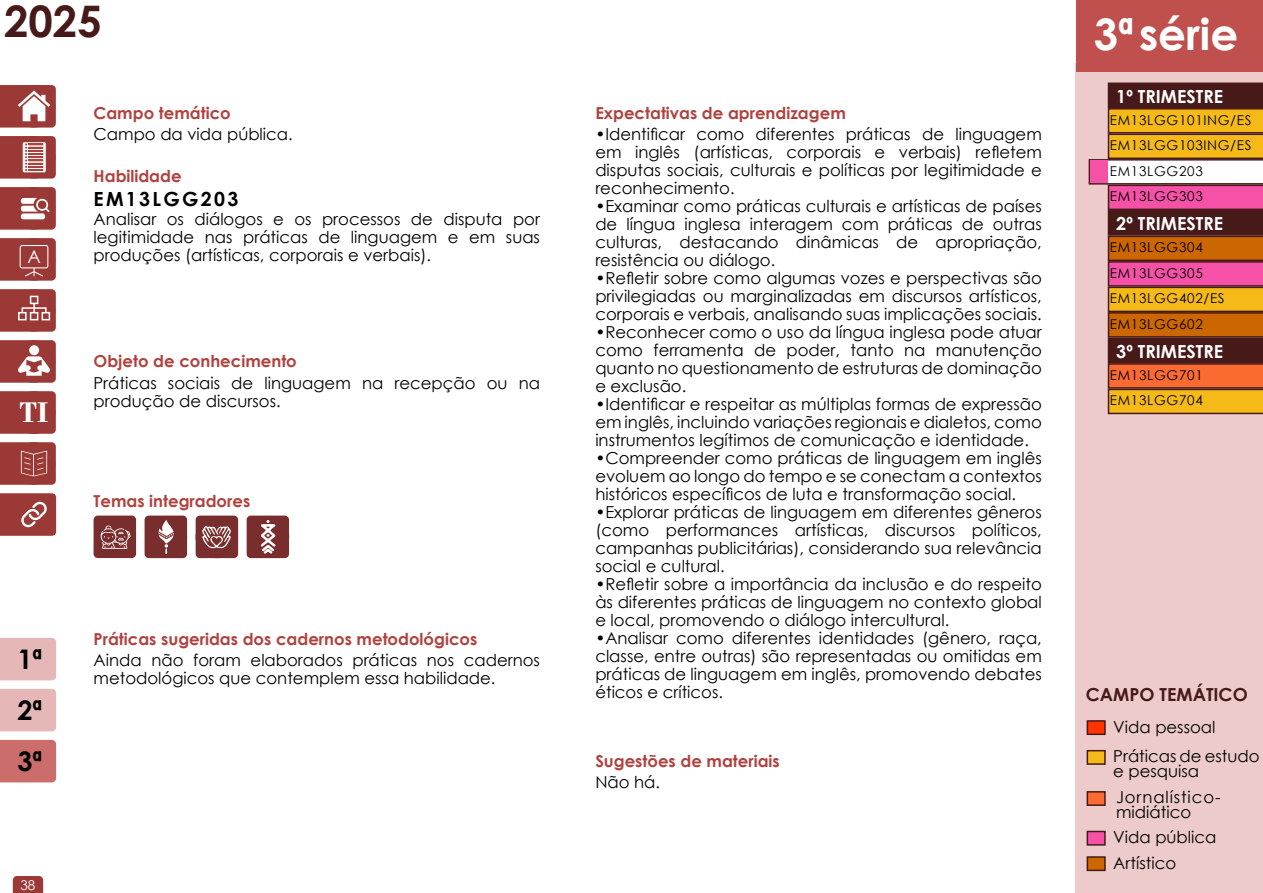
<style>
.page{position:relative;width:1263px;height:893px;background:#fff}
.page>*{position:absolute;margin:0;border:0;box-sizing:border-box;transform-origin:0 0}
.t1{font:700 43.5px "Century Gothic";color:#fff}
.t2{font:700 43.5px "Century Gothic";color:#471a19}
.t3{font:700 29.85px "Bodoni";color:#fff}
.t4{font:700 27px/51px "Century Gothic";color:#000;text-align:justify}
.t5{font:700 19.5px "Century Gothic";letter-spacing:.12em;color:#000}
.t6{font:700 18px "Century Gothic";color:#fff}
.t7{font:700 18px "Century Gothic";color:#471a19}
.t8{font:18px "Century Gothic";color:#fff}
.t9{font:16.5px/18px "Century Gothic";color:#000;text-align:justify}
.t10{font:700 16.5px "Century Gothic";color:#b0423e}
.t11{font:16.5px/15px "Century Gothic";letter-spacing:.05em;color:#000}
.t12{font:13.5px/25.5px "Century Gothic";letter-spacing:.05em;color:#000}
.t13{font:13.5px "Century Gothic";color:#fff}
</style>
<div class="page">
<svg style="left:0;top:391px;width:56px;height:43px"></svg>
<svg style="left:13px;top:876px;width:30px;height:17px"></svg>
<div style="left:1075px;top:63px;width:188px;height:830px;background:#eccbca"></div>
<div style="left:1076px;top:0;width:187px;height:72px;background:#c0504d"></div>
<svg style="left:0;top:85px;width:56px;height:43px"></svg>
<svg style="left:0;top:136px;width:56px;height:43px;background:#ad5b59"></svg>
<svg style="left:0;top:187px;width:56px;height:43px;background:#ab5958"></svg>
<svg style="left:0;top:238px;width:56px;height:43px;background:#a14645"></svg>
<svg style="left:0;top:289px;width:56px;height:43px;background:#a54e4c"></svg>
<svg style="left:0;top:340px;width:56px;height:43px;background:#ad5c5b"></svg>
<div style="left:13px;top:391px;width:42px;height:43px;background:#9b3937;border-radius:50%"></div>
<svg style="left:0;top:442px;width:56px;height:43px;background:#a14543"></svg>
<svg style="left:0;top:493px;width:56px;height:43px;background:#a44b49"></svg>
<div style="left:0;top:638px;width:56px;height:42px;background:#e5b8b7"></div>
<div style="left:0;top:689px;width:56px;height:42px;background:#e5b8b7"></div>
<div style="left:0;top:740px;width:56px;height:42px;background:#cb6d6b"></div>
<div style="left:1086px;top:720px;width:20px;height:15px;background:#f30;border:2px solid #471a19"></div>
<div style="left:1086px;top:750px;width:20px;height:15px;background:#f5ba17;border:2px solid #471a19"></div>
<div style="left:1086px;top:831px;width:20px;height:15px;background:#f551a7;border:2px solid #471a19"></div>
<div style="left:1086px;top:791px;width:20px;height:15px;background:#fa6b32;border:2px solid #471a19"></div>
<div style="left:1086px;top:856px;width:20px;height:15px;background:#c60;border:2px solid #471a19"></div>
<svg style="left:1089px;top:83px;width:174px;height:331px;background:#be7649"></svg>
<div style="left:1090px;top:161px;width:18px;height:22px;background:#f551a7"></div>
<div style="left:145px;top:516px;width:42px;height:42px;background:#792d2d;border-radius:4px"></div>
<svg style="left:158px;top:520px;width:16px;height:34px"></svg>
<div style="left:247px;top:516px;width:42px;height:42px;background:#792d2d;border-radius:4px"></div>
<svg style="left:261px;top:520px;width:15px;height:34px"></svg>
<div style="left:196px;top:516px;width:42px;height:42px;background:#792d2d;border-radius:4px"></div>
<svg style="left:202px;top:526px;width:29px;height:23px"></svg>
<div style="left:94px;top:516px;width:42px;height:42px;background:#792d2d;border-radius:4px"></div>
<svg style="left:101px;top:525px;width:29px;height:24px"></svg>
<h1 class="t2" style="left:4px;top:-12px;width:99px">2025</h1>
<p class="t8" style="left:27px;top:244px;width:15px">A</p>
<h2 class="t3" style="left:19px;top:395px;width:30px">TI</h2>
<p class="t10" style="left:94px;top:100px;width:139px">Campo temático</p>
<p class="t9" style="left:94px;top:125px;width:201px">Campo da vida pública.</p>
<p class="t10" style="left:94px;top:164px;width:90px">Habilidade</p>
<p class="t9" style="left:94px;top:210px;width:448px">Analisar os diálogos e os processos de disputa por legitimidade nas práticas de linguagem e em suas produções (artísticas, corporais e verbais).</p>
<p class="t5" style="left:94px;top:184px;width:146px">EM13LGG203</p>
<p class="t10" style="left:94px;top:349px;width:205px">Objeto de conhecimento</p>
<p class="t9" style="left:94px;top:373px;width:448px">Práticas sociais de linguagem na recepção ou na produção de discursos.</p>
<p class="t10" style="left:94px;top:488px;width:158px">Temas integradores</p>
<h3 class="t4" style="left:17px;top:633px;width:26px">1ª 2ª 3ª</h3>
<p class="t13" style="left:20px;top:875px;width:16px">38</p>
<p class="t10" style="left:94px;top:627px;width:385px">Práticas sugeridas dos cadernos metodológicos</p>
<p class="t9" style="left:94px;top:651px;width:448px">Ainda não foram elaborados práticas nos cadernos metodológicos que contemplem essa habilidade.</p>
<p class="t10" style="left:595px;top:100px;width:252px">Expectativas de aprendizagem</p>
<p class="t9" style="left:595px;top:125px;width:448px">•Identificar como diferentes práticas de linguagem em inglês (artísticas, corporais e verbais) refletem disputas sociais, culturais e políticas por legitimidade e reconhecimento.</p>
<p class="t9" style="left:595px;top:197px;width:448px">•Examinar como práticas culturais e artísticas de países de língua inglesa interagem com práticas de outras culturas, destacando dinâmicas de apropriação, resistência ou diálogo.</p>
<p class="t9" style="left:595px;top:269px;width:448px">•Refletir sobre como algumas vozes e perspectivas são privilegiadas ou marginalizadas em discursos artísticos, corporais e verbais, analisando suas implicações sociais.</p>
<p class="t9" style="left:595px;top:323px;width:448px">•Reconhecer como o uso da língua inglesa pode atuar como ferramenta de poder, tanto na manutenção quanto no questionamento de estruturas de dominação e exclusão.</p>
<p class="t9" style="left:595px;top:395px;width:448px">•Identificar e respeitar as múltiplas formas de expressão em inglês, incluindo variações regionais e dialetos, como instrumentos legítimos de comunicação e identidade.</p>
<p class="t9" style="left:595px;top:449px;width:448px">•Compreender como práticas de linguagem em inglês evoluem ao longo do tempo e se conectam a contextos históricos específicos de luta e transformação social.</p>
<p class="t9" style="left:595px;top:503px;width:448px">•Explorar práticas de linguagem em diferentes gêneros (como performances artísticas, discursos políticos, campanhas publicitárias), considerando sua relevância social e cultural.</p>
<p class="t9" style="left:595px;top:575px;width:448px">•Refletir sobre a importância da inclusão e do respeito às diferentes práticas de linguagem no contexto global e local, promovendo o diálogo intercultural.</p>
<p class="t9" style="left:595px;top:629px;width:448px">•Analisar como diferentes identidades (gênero, raça, classe, entre outras) são representadas ou omitidas em práticas de linguagem em inglês, promovendo debates éticos e críticos.</p>
<p class="t10" style="left:595px;top:749px;width:186px">Sugestões de materiais</p>
<p class="t9" style="left:595px;top:773px;width:66px">Não há.</p>
<h1 class="t1" style="left:1094px;top:1px;width:146px">3ª série</h1>
<p class="t6" style="left:1116px;top:82px;width:108px">1º TRIMESTRE</p>
<p class="t12" style="left:1110px;top:107px;width:143px">EM13LGG101ING/ES<br>EM13LGG103ING/ES<br>EM13LGG203<br>EM13LGG303</p>
<p class="t6" style="left:1116px;top:210px;width:108px">2º TRIMESTRE</p>
<p class="t12" style="left:1110px;top:235px;width:116px">EM13LGG304<br>EM13LGG305<br>EM13LGG402/ES<br>EM13LGG602</p>
<p class="t6" style="left:1116px;top:338px;width:108px">3º TRIMESTRE</p>
<p class="t12" style="left:1110px;top:362px;width:94px">EM13LGG701<br>EM13LGG704</p>
<p class="t7" style="left:1086px;top:681px;width:163px">CAMPO TEMÁTICO</p>
<p class="t9" style="left:1113px;top:711px;width:148px;line-height:29.7px">Vida pessoal<br>Práticas de estudo</p>
<p class="t9" style="left:1113px;top:762px;width:87px">e pesquisa</p>
<p class="t11" style="left:1116px;top:790px;width:106px">Jornalístico&shy;midiático</p>
<p class="t9" style="left:1113px;top:853px;width:64px">Artístico</p>
<p class="t9" style="left:1113px;top:828px;width:105px">Vida pública</p>
</div>
